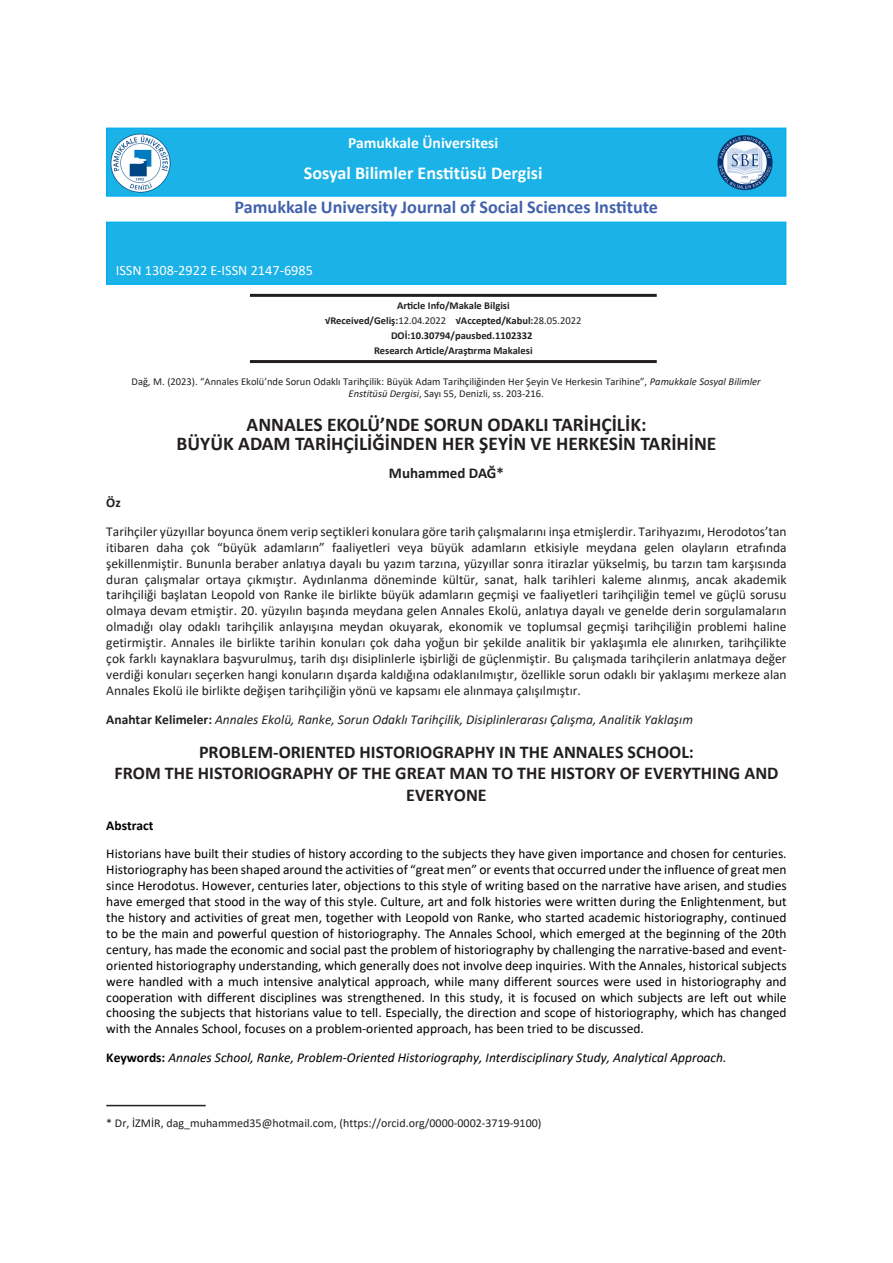
<style>
.page{position:relative;width:893px;height:1263px;background:#fff}
.page>*{position:absolute;margin:0;border:0;box-sizing:border-box;transform-origin:0 0}
.t1{font:700 19.5px/19.5px "Calibri";color:#231f20;text-align:center}
.t2{font:700 18.15px "Calibri";color:#4161ad}
.t3{font:700 18.15px "Calibri";color:#fff}
.t4{font:700 18px/21.6px "Calibri";color:#231f20;text-align:center}
.t5{font:700 15.6px "Calibri";color:#fff}
.t6{font:700 15px "Calibri";color:#231f20}
.t7{font:14.25px "Calibri";color:#fff}
.t8{font:13.5px/15.9px "Calibri";color:#000;text-align:justify}
.t9{font:13.5px/15.9px "Calibri";color:#231f20;text-align:justify}
.t10{font:italic 13.5px "Calibri";color:#000}
.t11{font:italic 13.5px "Calibri";color:#231f20}
.t12{font:700 13.5px "Calibri";color:#000}
.t13{font:700 13.5px "Calibri";color:#231f20}
.t14{font:12px "Calibri";color:#231f20}
.t15{font:10.5px/12px "Calibri";color:#231f20;text-align:center}
.t16{font:700 10.5px "Calibri";color:#231f20}
.s1{font-weight:400}
.s2{font-style:italic}
.s3{font-weight:700;font-style:normal}
</style>
<div class="page">
<hr style="left:250px;top:294px;width:407px;height:3px;background:#231f20">
<hr style="left:250px;top:360px;width:407px;height:3px;background:#231f20">
<div style="left:106px;top:222px;width:680px;height:63px;background:#1ab2e7;border:1px solid #00aeef"></div>
<div style="left:106px;top:128px;width:680px;height:69px;background:#1ab2e7;border:1px solid #00aeef"></div>
<img style="left:717px;top:135px;width:56px;height:56px">
<img style="left:110px;top:133px;width:60px;height:59px">
<hr style="left:106px;top:1105px;width:100px;height:1px;background:#231f20">
<p class="t5" style="left:348px;top:131px;width:152px">Pamukkale Üniversitesi</p>
<h2 class="t3" style="left:304px;top:160px;width:240px">Sosyal Bilimler Enstitüsü Dergisi</h2>
<h2 class="t2" style="left:235px;top:194px;width:425px">Pamukkale University Journal of Social Sciences Institute</h2>
<p class="t7" style="left:116px;top:260px;width:199px">ISSN 1308-2922 E-ISSN 2147-6985</p>
<p class="t16" style="left:397px;top:298px;width:114px">Article Info/Makale Bilgisi</p>
<p class="t16" style="left:325px;top:313px;width:258px">√Received/Geliş:<span class="s1">12.04.2022</span> √Accepted/Kabul:<span class="s1">28.05.2022</span></p>
<p class="t16" style="left:391px;top:328px;width:143px">DOİ:10.30794/pausbed.1102332</p>
<p class="t16" style="left:374px;top:343px;width:160px">Research Article/Araştırma Makalesi</p>
<p class="t15" style="left:132px;top:375px;width:631px">Dağ, M. (2023). “Annales Ekolü’nde Sorun Odaklı Tarihçilik: Büyük Adam Tarihçiliğinden Her Şeyin Ve Herkesin Tarihine”, <span class="s2">Pamukkale Sosyal Bilimler<br>Enstitüsü Dergisi</span>, Sayı 55, Denizli, ss. 203-216.</p>
<h1 class="t1" style="left:177px;top:414px;width:541px">ANNALES EKOLÜ’NDE SORUN ODAKLI TARİHÇİLİK:<br>BÜYÜK ADAM TARİHÇİLİĞİNDEN HER ŞEYİN VE HERKESİN TARİHİNE</h1>
<p class="t6" style="left:389px;top:463px;width:117px">Muhammed DAĞ*</p>
<p class="t13" style="left:106px;top:493px;width:16px">Öz</p>
<p class="t9" style="left:106px;top:523px;width:682px">Tarihçiler yüzyıllar boyunca önem verip seçtikleri konulara göre tarih çalışmalarını inşa etmişlerdir. Tarihyazımı, Herodotos’tan itibaren daha çok “büyük adamların” faaliyetleri veya büyük adamların etkisiyle meydana gelen olayların etrafında şekillenmiştir. Bununla beraber anlatıya dayalı bu yazım tarzına, yüzyıllar sonra itirazlar yükselmiş, bu tarzın tam karşısında duran çalışmalar ortaya çıkmıştır. Aydınlanma döneminde kültür, sanat, halk tarihleri kaleme alınmış, ancak akademik tarihçiliği başlatan Leopold von Ranke ile birlikte büyük adamların geçmişi ve faaliyetleri tarihçiliğin temel ve güçlü sorusu olmaya devam etmiştir. 20. yüzyılın başında meydana gelen Annales Ekolü, anlatıya dayalı ve genelde derin sorgulamaların olmadığı olay odaklı tarihçilik anlayışına meydan okuyarak, ekonomik ve toplumsal geçmişi tarihçiliğin problemi haline getirmiştir. Annales ile birlikte tarihin konuları çok daha yoğun bir şekilde analitik bir yaklaşımla ele alınırken, tarihçilikte çok farklı kaynaklara başvurulmuş, tarih dışı disiplinlerle işbirliği de güçlenmiştir. Bu çalışmada tarihçilerin anlatmaya değer verdiği konuları seçerken hangi konuların dışarda kaldığına odaklanılmıştır, özellikle sorun odaklı bir yaklaşımı merkeze alan Annales Ekolü ile birlikte değişen tarihçiliğin yönü ve kapsamı ele alınmaya çalışılmıştır.</p>
<p class="t11" style="left:106px;top:710px;width:588px"><span class="s3">Anahtar Kelimeler:</span> Annales Ekolü, Ranke, Sorun Odaklı Tarihçilik, Disiplinlerarası Çalışma, Analitik Yaklaşım</p>
<h3 class="t4" style="left:114px;top:741px;width:666px">PROBLEM-ORIENTED HISTORIOGRAPHY IN THE ANNALES SCHOOL:<br>FROM THE HISTORIOGRAPHY OF THE GREAT MAN TO THE HISTORY OF EVERYTHING AND<br>EVERYONE</h3>
<p class="t12" style="left:106px;top:816px;width:49px">Abstract</p>
<p class="t8" style="left:106px;top:845px;width:682px">Historians have built their studies of history according to the subjects they have given importance and chosen for centuries.<br>Historiography has been shaped around the activities of “great men” or events that occurred under the influence of great men since Herodotus. However, centuries later, objections to this style of writing based on the narrative have arisen, and studies have emerged that stood in the way of this style. Culture, art and folk histories were written during the Enlightenment, but the history and activities of great men, together with Leopold von Ranke, who started academic historiography, continued to be the main and powerful question of historiography. The Annales School, which emerged at the beginning of the 20th century, has made the economic and social past the problem of historiography by challenging the narrative-based and event&shy;oriented historiography understanding, which generally does not involve deep inquiries. With the Annales, historical subjects were handled with a much intensive analytical approach, while many different sources were used in historiography and cooperation with different disciplines was strengthened. In this study, it is focused on which subjects are left out while choosing the subjects that historians value to tell. Especially, the direction and scope of historiography, which has changed with the Annales School, focuses on a problem-oriented approach, has been tried to be discussed.</p>
<p class="t10" style="left:106px;top:1048px;width:622px"><span class="s3">Keywords:</span> Annales School, Ranke, Problem-Oriented Historiography, Interdisciplinary Study, Analytical Approach.</p>
<p class="t14" style="left:106px;top:1115px;width:437px">* Dr, İZMİR, dag_muhammed35@hotmail.com, (https://orcid.org/0000-0002-3719-9100)</p>
</div>
